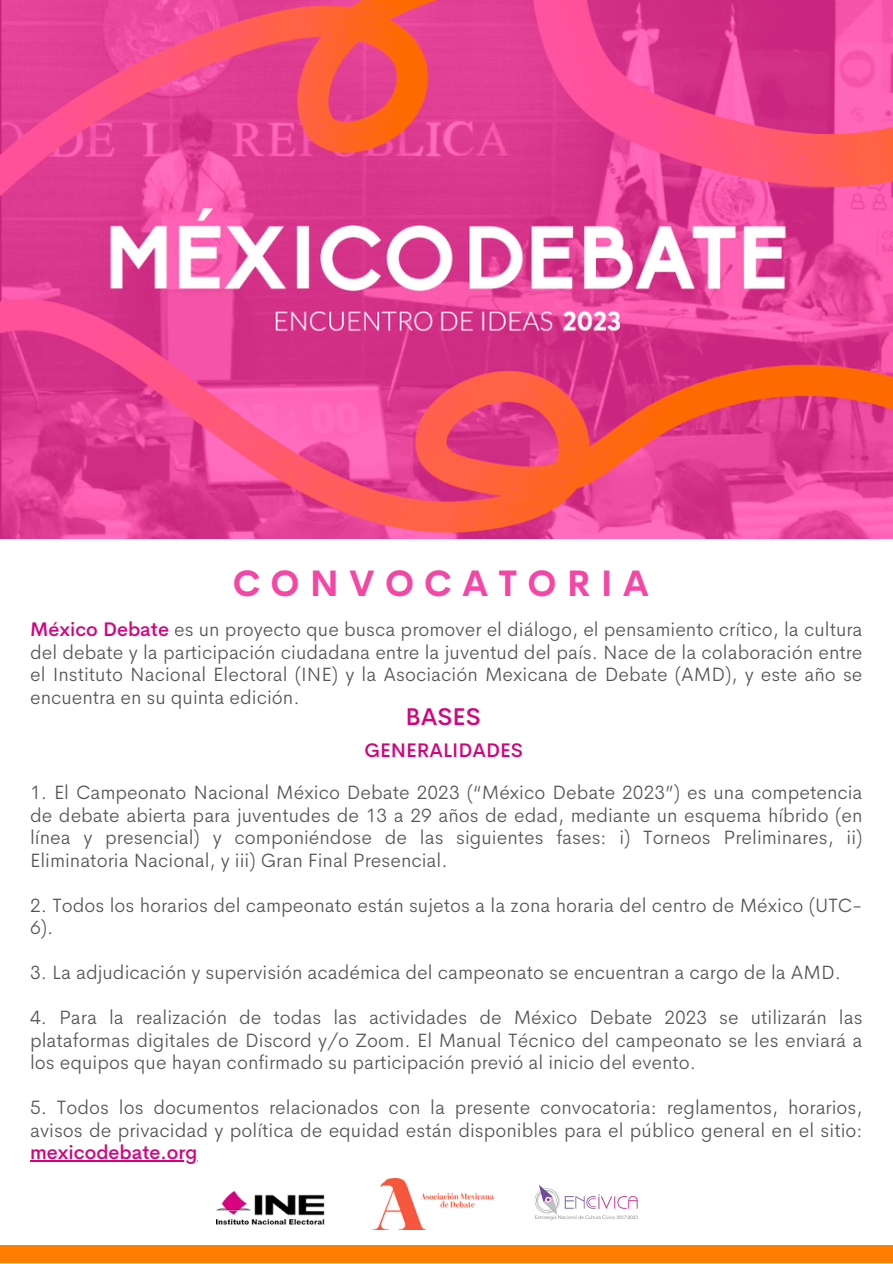
<style>
.page{position:relative;width:893px;height:1264px;background:#fff}
.page>*{position:absolute;margin:0;border:0;box-sizing:border-box;transform-origin:0 0}
.t1{font:700 36px "Cerebri Sans";letter-spacing:.285em;color:#f646a5}
.t2{font:500 24px "Cerebri Sans";color:#d4037d}
.t3{font:300 19.5px/22.5px "Cerebri Sans";color:#545454;text-align:justify}
.t4{font:500 19.5px "Cerebri Sans";color:#d4037d}
.s1{font-weight:500;color:#d4037d}
</style>
<div class="page">
<div style="left:0;top:1245px;width:892px;height:17px;background:#ff7d00"></div>
<hr style="left:30px;top:1160px;width:167px;height:1px;background:#d4037d">
<img style="left:534px;top:1185px;width:104px;height:36px">
<img style="left:217px;top:1178px;width:276px;height:51px">
<img style="left:0;top:0;width:892px;height:538px">
<p class="t1" style="left:233px;top:559px;width:418px">CONVOCATORIA</p>
<p class="t3" style="left:30px;top:618px;width:833px"><span class="s1">México Debate</span> es un proyecto que busca promover el diálogo, el pensamiento crítico, la cultura del debate y la participación ciudadana entre la juventud del país. Nace de la colaboración entre el Instituto Nacional Electoral (INE) y la Asociación Mexicana de Debate (AMD), y este año se encuentra en su quinta edición.</p>
<p class="t2" style="left:405px;top:701px;width:77px">BASES</p>
<p class="t4" style="left:364px;top:737px;width:160px">GENERALIDADES</p>
<p class="t3" style="left:30px;top:781px;width:833px">1. El Campeonato Nacional México Debate 2023 (“México Debate 2023”) es una competencia de debate abierta para juventudes de 13 a 29 años de edad, mediante un esquema híbrido (en línea y presencial) y componiéndose de las siguientes fases: i) Torneos Preliminares, ii)<br>Eliminatoria Nacional, y iii) Gran Final Presencial.</p>
<p class="t3" style="left:30px;top:893px;width:833px">2. Todos los horarios del campeonato están sujetos a la zona horaria del centro de México (UTC-<br>6).</p>
<p class="t3" style="left:30px;top:961px;width:812px">3. La adjudicación y supervisión académica del campeonato se encuentran a cargo de la AMD.</p>
<p class="t3" style="left:30px;top:1006px;width:833px">4. Para la realización de todas las actividades de México Debate 2023 se utilizarán las plataformas digitales de Discord y/o Zoom. El Manual Técnico del campeonato se les enviará a los equipos que hayan confirmado su participación previó al inicio del evento.</p>
<p class="t3" style="left:30px;top:1096px;width:833px">5. Todos los documentos relacionados con la presente convocatoria: reglamentos, horarios, avisos de privacidad y política de equidad están disponibles para el público general en el sitio: <span class="s1">mexicodebate.org</span></p>
</div>
